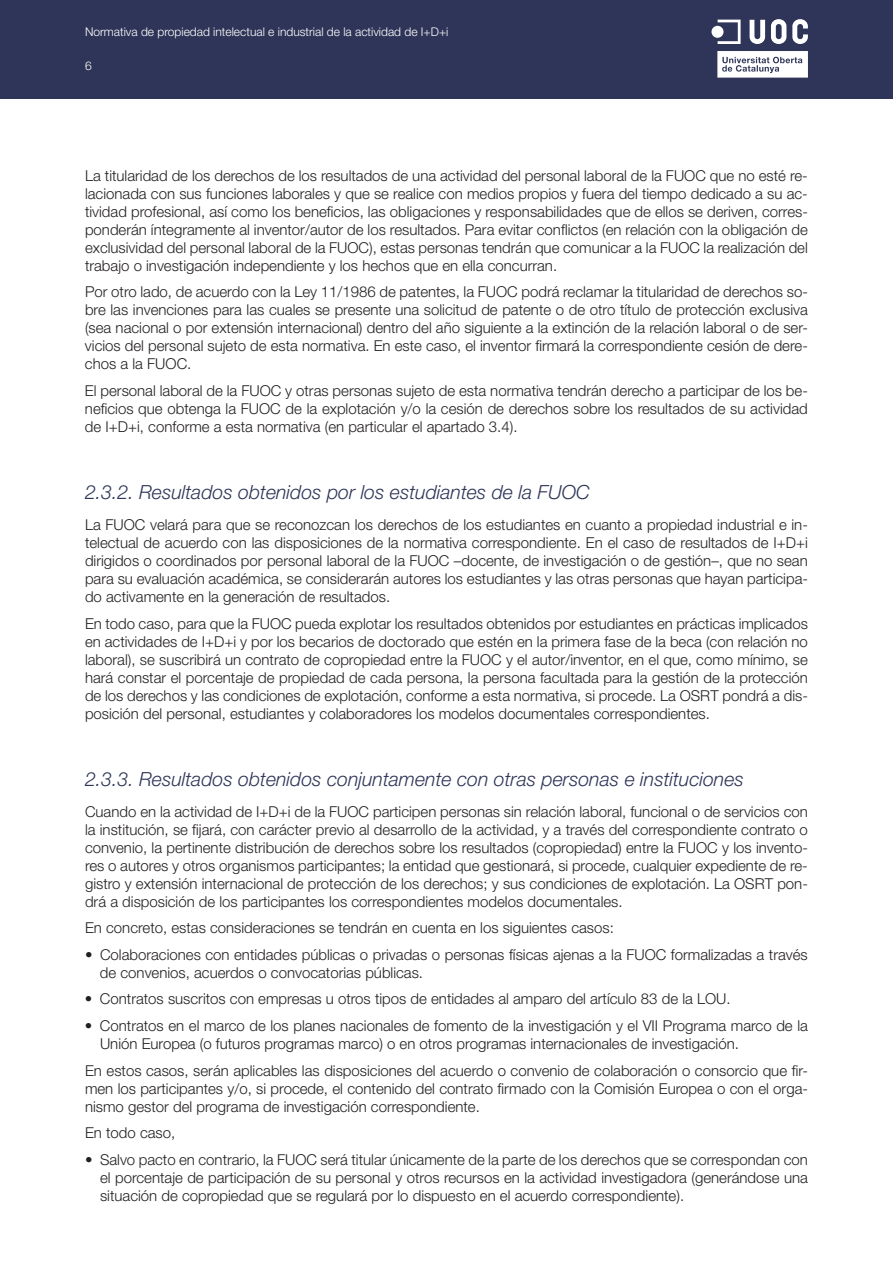
<style>
.page{position:relative;width:893px;height:1263px;background:#fff}
.page>*{position:absolute;margin:0;border:0;box-sizing:border-box;transform-origin:0 0}
.t1{font:italic 300 19.5px "Helvetica Neue LT Std";color:#2f3558}
.t2{font:300 15px/18px "Helvetica Neue LT Std";color:#231f20;text-align:justify}
.t3{font:300 12px "Helvetica Neue LT Std";color:#fff}
</style>
<div class="page">
<div style="left:0;top:0;width:893px;height:99px;background:#2f3558"></div>
<svg style="left:717px;top:51px;width:91px;height:27px"></svg>
<svg style="left:750px;top:20px;width:15px;height:24px"></svg>
<svg style="left:771px;top:19px;width:15px;height:25px"></svg>
<svg style="left:792px;top:19px;width:16px;height:25px"></svg>
<div style="left:711px;top:26px;width:12px;height:12px;background:#fff;border-radius:50%"></div>
<svg style="left:718px;top:20px;width:23px;height:24px"></svg>
<p class="t3" style="left:85px;top:25px;width:365px">Normativa de propiedad intelectual e industrial de la actividad de I+D+i</p>
<p class="t3" style="left:85px;top:58px;width:8px">6</p>
<p class="t2" style="left:85px;top:166px;width:724px">La titularidad de los derechos de los resultados de una actividad del personal laboral de la FUOC que no esté re&shy;lacionada con sus funciones laborales y que se realice con medios propios y fuera del tiempo dedicado a su ac&shy;tividad profesional, así como los beneficios, las obligaciones y responsabilidades que de ellos se deriven, corres&shy;ponderán íntegramente al inventor/autor de los resultados. Para evitar conflictos (en relación con la obligación de exclusividad del personal laboral de la FUOC), estas personas tendrán que comunicar a la FUOC la realización del trabajo o investigación independiente y los hechos que en ella concurran.</p>
<p class="t2" style="left:85px;top:283px;width:724px">Por otro lado, de acuerdo con la Ley 11/1986 de patentes, la FUOC podrá reclamar la titularidad de derechos so&shy;bre las invenciones para las cuales se presente una solicitud de patente o de otro título de protección exclusiva (sea nacional o por extensión internacional) dentro del año siguiente a la extinción de la relación laboral o de ser&shy;vicios del personal sujeto de esta normativa. En este caso, el inventor firmará la correspondiente cesión de dere&shy;chos a la FUOC.</p>
<p class="t2" style="left:85px;top:381px;width:724px">El personal laboral de la FUOC y otras personas sujeto de esta normativa tendrán derecho a participar de los be&shy;neficios que obtenga la FUOC de la explotación y/o la cesión de derechos sobre los resultados de su actividad de I+D+i, conforme a esta normativa (en particular el apartado 3. 4).</p>
<h1 class="t1" style="left:85px;top:481px;width:506px">2.3.2. Resultados obtenidos por los estudiantes de la FUOC</h1>
<p class="t2" style="left:85px;top:515px;width:724px">La FUOC velará para que se reconozcan los derechos de los estudiantes en cuanto a propiedad industrial e in&shy;telectual de acuerdo con las disposiciones de la normativa correspondiente. En el caso de resultados de I+D+i dirigidos o coordinados por personal laboral de la FUOC –docente, de investigación o de gestión–, que no sean para su evaluación académica, se considerarán autores los estudiantes y las otras personas que hayan participa&shy;do activamente en la generación de resultados.</p>
<p class="t2" style="left:85px;top:614px;width:724px">En todo caso, para que la FUOC pueda explotar los resultados obtenidos por estudiantes en prácticas implicados en actividades de I+D+i y por los becarios de doctorado que estén en la primera fase de la beca (con relación no laboral), se suscribirá un contrato de copropiedad entre la FUOC y el autor/inventor, en el que, como mínimo, se hará constar el porcentaje de propiedad de cada persona, la persona facultada para la gestión de la protección de los derechos y las condiciones de explotación, conforme a esta normativa, si procede. La OSRT pondrá a dis&shy;posición del personal, estudiantes y colaboradores los modelos documentales correspondientes.</p>
<h1 class="t1" style="left:85px;top:768px;width:660px">2.3.3. Resultados obtenidos conjuntamente con otras personas e instituciones</h1>
<p class="t2" style="left:85px;top:802px;width:724px">Cuando en la actividad de I+D+i de la FUOC participen personas sin relación laboral, funcional o de servicios con la institución, se fijará, con carácter previo al desarrollo de la actividad, y a través del correspondiente contrato o convenio, la pertinente distribución de derechos sobre los resultados (copropiedad) entre la FUOC y los invento&shy;res o autores y otros organismos participantes; la entidad que gestionará, si procede, cualquier expediente de re&shy;gistro y extensión internacional de protección de los derechos; y sus condiciones de explotación. La OSRT pon&shy;drá a disposición de los participantes los correspondientes modelos documentales.</p>
<p class="t2" style="left:85px;top:919px;width:530px">En concreto, estas consideraciones se tendrán en cuenta en los siguientes casos:</p>
<p class="t2" style="left:100px;top:945px;width:709px;text-indent:-15px">• Colaboraciones con entidades públicas o privadas o personas físicas ajenas a la FUOC formalizadas a través de convenios, acuerdos o convocatorias públicas.</p>
<p class="t2" style="left:85px;top:990px;width:647px">• Contratos suscritos con empresas u otros tipos de entidades al amparo del artículo 83 de la LOU.</p>
<p class="t2" style="left:100px;top:1016px;width:709px;text-indent:-15px">• Contratos en el marco de los planes nacionales de fomento de la investigación y el VII Programa marco de la<br>Unión Europea (o futuros programas marco) o en otros programas internacionales de investigación.</p>
<p class="t2" style="left:85px;top:1061px;width:724px">En estos casos, serán aplicables las disposiciones del acuerdo o convenio de colaboración o consorcio que fir&shy;men los participantes y/o, si procede, el contenido del contrato firmado con la Comisión Europea o con el orga&shy;nismo gestor del programa de investigación correspondiente.</p>
<p class="t2" style="left:85px;top:1123px;width:92px">En todo caso,</p>
<p class="t2" style="left:100px;top:1150px;width:709px;text-indent:-15px">• Salvo pacto en contrario, la FUOC será titular únicamente de la parte de los derechos que se correspondan con el porcentaje de participación de su personal y otros recursos en la actividad investigadora (generándose una situación de copropiedad que se regulará por lo dispuesto en el acuerdo correspondiente).</p>
</div>
